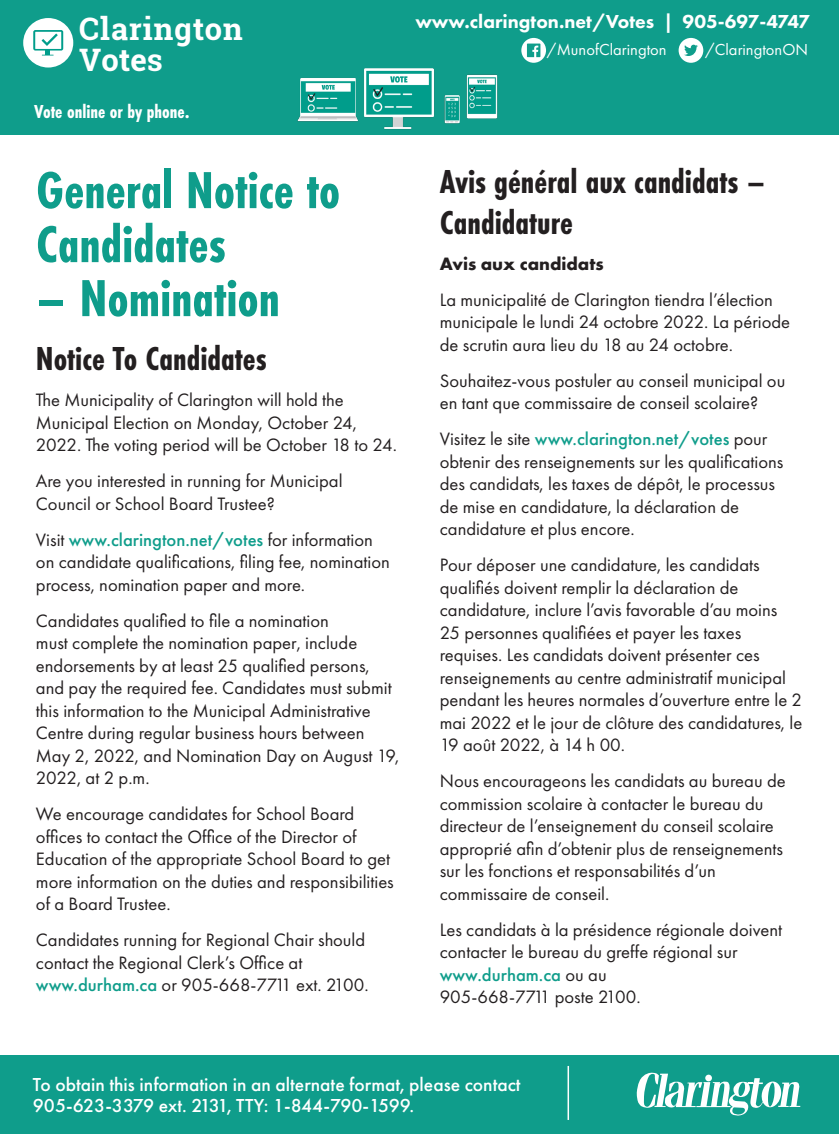
<style>
.page{position:relative;width:839px;height:1134px;background:#fff}
.page>*{position:absolute;margin:0;border:0;box-sizing:border-box;transform-origin:0 0}
.Heading_1{font:700 54px/54px "Futura PT Cond";color:#0f9d8b}
.t1{font:700 34.5px/40.5px "Futura PT Cond";color:#231f20}
.t2{font:700 30.9px "Roboto Slab";letter-spacing:.03em;color:#fff}
.t3{font:500 19.5px/21.6px "Futura PT";color:#fff}
.t4{font:800 19.5px "Futura PT";color:#fff}
.t5{font:700 19.5px "Futura PT Cond";color:#fff}
.t6{font:18.6px/22.5px "Futura PT";color:#231f20}
.t7{font:700 18.6px "Futura PT";color:#231f20}
.t8{font:16.5px "Futura PT";color:#fff}
.s1{font-weight:500;color:#0f9d8b}
</style>
<div class="page">
<div style="left:0;top:0;width:839px;height:134px;background:#0f9d8b"></div>
<div style="left:0;top:1055px;width:839px;height:79px;background:#0f9d8b"></div>
<svg style="left:678px;top:38px;width:25px;height:25px"></svg>
<svg style="left:521px;top:38px;width:25px;height:25px"></svg>
<div style="left:23px;top:18px;width:50px;height:50px;background:#fff;border-radius:50%"></div>
<svg style="left:33px;top:30px;width:30px;height:21px"></svg>
<div style="left:35px;top:32px;width:26px;height:17px;background:#fff"></div>
<svg style="left:42px;top:34px;width:16px;height:22px"></svg>
<hr style="left:567px;top:1066px;width:2px;height:54px;background:#fff">
<img style="left:297px;top:68px;width:201px;height:62px">
<svg style="left:636px;top:1073px;width:164px;height:43px"></svg>
<p class="t2" style="left:79px;top:8px;width:165px">Clarington</p>
<p class="t2" style="left:79px;top:38px;width:85px">Votes</p>
<p class="t5" style="left:34px;top:100px;width:157px">Vote online or by phone.</p>
<p class="t4" style="left:415px;top:9px;width:396px">www.clarington.net/Votes | 905-697-4747</p>
<p class="t8" style="left:547px;top:40px;width:121px">/MunofClarington</p>
<p class="t8" style="left:705px;top:40px;width:104px">/ClaringtonON</p>
<p class="Heading_1" style="left:36px;top:163px;width:306px">General Notice to<br>Candidates</p>
<p class="Heading_1" style="left:36px;top:271px;width:245px">– Nomination</p>
<p class="t1" style="left:36px;top:338px;width:232px">Notice To Candidates</p>
<p class="t6" style="left:36px;top:389px;width:362px">The Municipality of Clarington will hold the<br>Municipal Election on Monday, October 24,<br>2022. The voting period will be October 18 to 24.</p>
<p class="t6" style="left:36px;top:470px;width:308px">Are you interested in running for Municipal<br>Council or School Board Trustee?</p>
<p class="t6" style="left:36px;top:528px;width:355px">Visit <span class="s1">www.clarington.net/votes</span> for information on candidate qualifications, filing fee, nomination process, nomination paper and more.</p>
<p class="t6" style="left:36px;top:609px;width:365px">Candidates qualified to file a nomination<br>must complete the nomination paper, include endorsements by at least 25 qualified persons, and pay the required fee. Candidates must submit this information to the Municipal Administrative Centre during regular business hours between May 2, 2022, and Nomination Day on August 19, 2022, at 2 p.m.</p>
<p class="t6" style="left:36px;top:803px;width:359px">We encourage candidates for School Board offices to contact the Office of the Director of Education of the appropriate School Board to get more information on the duties and responsibilities of a Board Trustee.</p>
<p class="t6" style="left:36px;top:929px;width:334px">Candidates running for Regional Chair should contact the Regional Clerk’s Office at <span class="s1">www.durham.ca</span> or 905-668-7711 ext. 2100.</p>
<p class="t1" style="left:440px;top:162px;width:328px">Avis général aux candidats –<br>Candidature</p>
<p class="t7" style="left:440px;top:252px;width:165px">Avis aux candidats</p>
<p class="t6" style="left:440px;top:288px;width:352px">La municipalité de Clarington tiendra l’élection municipale le lundi 24 octobre 2022. La période de scrutin aura lieu du 18 au 24 octobre.</p>
<p class="t6" style="left:440px;top:369px;width:347px">Souhaitez-vous postuler au conseil municipal ou en tant que commissaire de conseil scolaire?</p>
<p class="t6" style="left:440px;top:428px;width:345px">Visitez le site <span class="s1">www.clarington.net/votes</span> pour obtenir des renseignements sur les qualifications des candidats, les taxes de dépôt, le processus de mise en candidature, la déclaration de candidature et plus encore.</p>
<p class="t6" style="left:440px;top:554px;width:364px">Pour déposer une candidature, les candidats qualifiés doivent remplir la déclaration de candidature, inclure l’avis favorable d’au moins 25 personnes qualifiées et payer les taxes requises. Les candidats doivent présenter ces renseignements au centre administratif municipal pendant les heures normales d’ouverture entre le 2 mai 2022 et le jour de clôture des candidatures, le 19 août 2022, à 14 h 00.</p>
<p class="t6" style="left:440px;top:770px;width:347px">Nous encourageons les candidats au bureau de commission scolaire à contacter le bureau du directeur de l’enseignement du conseil scolaire approprié afin d’obtenir plus de renseignements sur les fonctions et responsabilités d’un commissaire de conseil.</p>
<p class="t6" style="left:440px;top:918px;width:344px">Les candidats à la présidence régionale doivent contacter le bureau du greffe régional sur <span class="s1">www.durham.ca</span> ou au<br>905-668-7711 poste 2100.</p>
<p class="t3" style="left:33px;top:1073px;width:489px">To obtain this information in an alternate format, please contact<br>905-623-3379 ext. 2131, TTY: 1-844-790-1599.</p>
</div>
